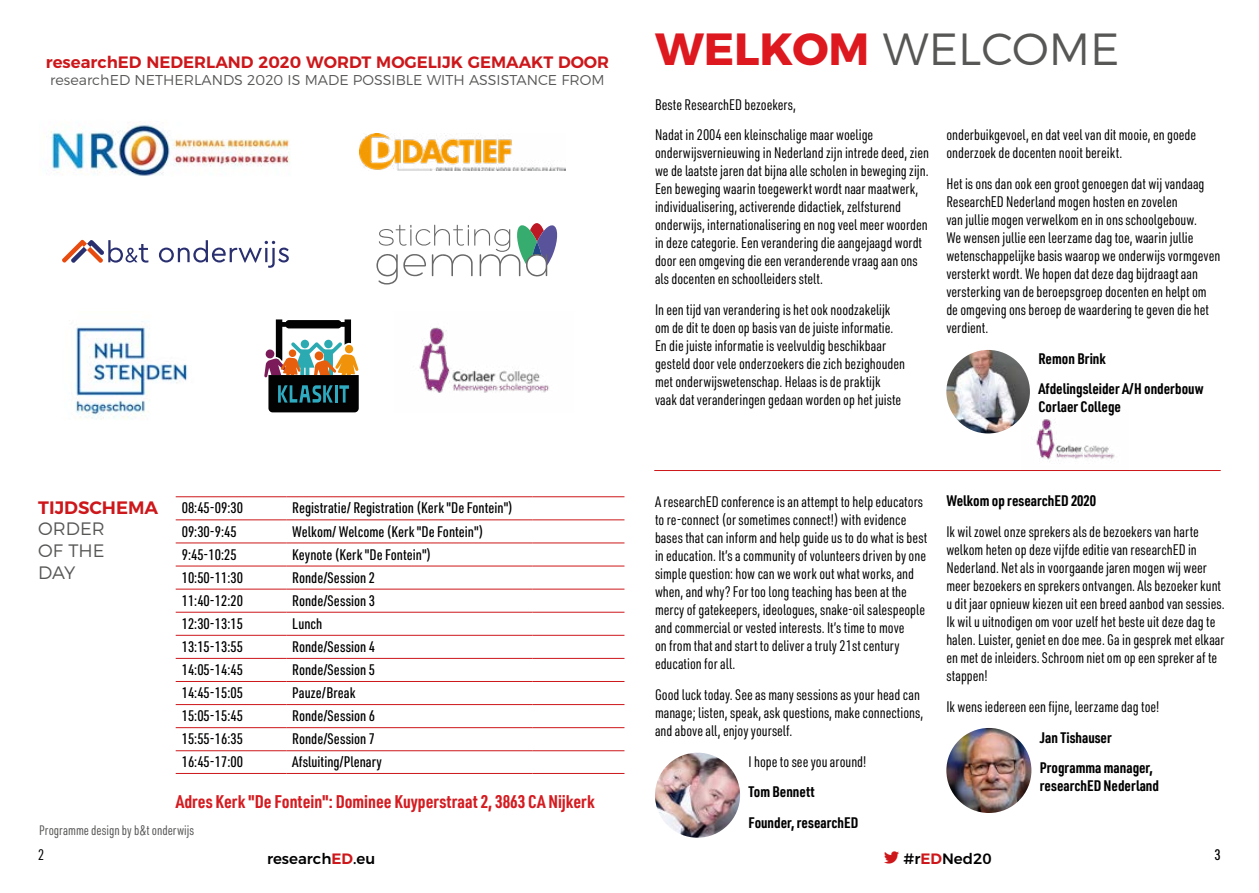
<style>
.page{position:relative;width:1259px;height:893px;background:#fff}
.page>*{position:absolute;margin:0;border:0;box-sizing:border-box;transform-origin:0 0}
.t1{font:300 45px "Montserrat";color:#575756}
.t2{font:700 18px "URWDIN Cond";color:#d41c21}
.t3{font:300 18px/21.6px "Montserrat";color:#575756;text-align:justify}
.t4{font:600 18px "Montserrat";color:#cd171a}
.t5{font:600 16.5px "Montserrat";color:#cd171a}
.t6{font:15px/18px "URWDIN Cond";color:#000}
.t7{font:500 15px "URWDIN Cond";color:#000}
.t8{font:700 15px/30.8px "URWDIN Cond";color:#000}
.t9{font:500 15px "Montserrat";color:#000}
.t10{font:300 14.25px "Montserrat";color:#575756}
.t11{font:13.5px "URWDIN Cond";color:#575756}
.s1{font-weight:700;color:#de181f}
.s2{font-weight:600;color:#cd171a}
</style>
<div class="page">
<img style="left:43px;top:124px;width:247px;height:52px">
<img style="left:360px;top:133px;width:205px;height:38px">
<img style="left:946px;top:350px;width:84px;height:83px;border-radius:42px">
<img style="left:655px;top:753px;width:85px;height:85px;border-radius:43px">
<img style="left:946px;top:728px;width:85px;height:85px;border-radius:43px">
<hr style="left:654px;top:470px;width:566px;height:1px;background:#cd171a">
<img style="left:75px;top:321px;width:113px;height:99px">
<hr style="left:176px;top:496px;width:110px;height:1px;background:#cd171a">
<hr style="left:286px;top:496px;width:247px;height:1px;background:#cd171a">
<hr style="left:533px;top:496px;width:91px;height:1px;background:#cd171a">
<hr style="left:176px;top:519px;width:110px;height:1px;background:#cd171a">
<hr style="left:286px;top:519px;width:247px;height:1px;background:#cd171a">
<hr style="left:533px;top:519px;width:91px;height:1px;background:#cd171a">
<hr style="left:176px;top:543px;width:110px;height:1px;background:#cd171a">
<hr style="left:286px;top:543px;width:247px;height:1px;background:#cd171a">
<hr style="left:533px;top:543px;width:91px;height:1px;background:#cd171a">
<hr style="left:176px;top:566px;width:110px;height:1px;background:#cd171a">
<hr style="left:286px;top:566px;width:247px;height:1px;background:#cd171a">
<hr style="left:533px;top:566px;width:91px;height:1px;background:#cd171a">
<hr style="left:176px;top:589px;width:110px;height:1px;background:#cd171a">
<hr style="left:286px;top:589px;width:247px;height:1px;background:#cd171a">
<hr style="left:533px;top:589px;width:91px;height:1px;background:#cd171a">
<hr style="left:176px;top:612px;width:110px;height:1px;background:#cd171a">
<hr style="left:286px;top:612px;width:247px;height:1px;background:#cd171a">
<hr style="left:533px;top:612px;width:91px;height:1px;background:#cd171a">
<hr style="left:176px;top:635px;width:110px;height:1px;background:#cd171a">
<hr style="left:286px;top:635px;width:247px;height:1px;background:#cd171a">
<hr style="left:533px;top:635px;width:91px;height:1px;background:#cd171a">
<hr style="left:176px;top:658px;width:110px;height:1px;background:#cd171a">
<hr style="left:286px;top:658px;width:247px;height:1px;background:#cd171a">
<hr style="left:533px;top:658px;width:91px;height:1px;background:#cd171a">
<hr style="left:176px;top:681px;width:110px;height:1px;background:#cd171a">
<hr style="left:286px;top:681px;width:247px;height:1px;background:#cd171a">
<hr style="left:533px;top:681px;width:91px;height:1px;background:#cd171a">
<hr style="left:176px;top:704px;width:110px;height:1px;background:#cd171a">
<hr style="left:286px;top:704px;width:247px;height:1px;background:#cd171a">
<hr style="left:533px;top:704px;width:91px;height:1px;background:#cd171a">
<hr style="left:176px;top:727px;width:110px;height:1px;background:#cd171a">
<hr style="left:286px;top:727px;width:247px;height:1px;background:#cd171a">
<hr style="left:533px;top:727px;width:91px;height:1px;background:#cd171a">
<hr style="left:176px;top:750px;width:110px;height:1px;background:#cd171a">
<hr style="left:286px;top:750px;width:247px;height:1px;background:#cd171a">
<hr style="left:533px;top:750px;width:91px;height:1px;background:#cd171a">
<hr style="left:176px;top:773px;width:110px;height:1px;background:#cd171a">
<hr style="left:286px;top:773px;width:247px;height:1px;background:#cd171a">
<hr style="left:533px;top:773px;width:91px;height:1px;background:#cd171a">
<svg style="left:264px;top:319px;width:95px;height:93px"></svg>
<svg style="left:62px;top:240px;width:86px;height:23px"></svg>
<svg style="left:159px;top:240px;width:130px;height:28px"></svg>
<svg style="left:376px;top:223px;width:182px;height:62px"></svg>
<img style="left:419px;top:327px;width:130px;height:66px">
<img style="left:1021px;top:410px;width:94px;height:52px">
<p class="t5" style="left:46px;top:48px;width:564px">researchED NEDERLAND 2020 WORDT MOGELIJK GEMAAKT DOOR</p>
<p class="t10" style="left:50px;top:69px;width:556px">researchED NETHERLANDS 2020 IS MADE POSSIBLE WITH ASSISTANCE FROM</p>
<p class="t4" style="left:38px;top:493px;width:122px">TIJDSCHEMA</p>
<p class="t3" style="left:38px;top:517px;width:68px">ORDER OF THE DAY</p>
<p class="t7" style="left:182px;top:498px;width:63px">08:45-09:30</p>
<p class="t7" style="left:292px;top:498px;width:222px">Registratie/ Registration (Kerk "De Fontein")</p>
<p class="t7" style="left:182px;top:521px;width:56px">09:30-9:45</p>
<p class="t7" style="left:292px;top:521px;width:193px">Welkom/ Welcome (Kerk "De Fontein")</p>
<p class="t7" style="left:182px;top:544px;width:56px">9:45-10:25</p>
<p class="t7" style="left:292px;top:544px;width:140px">Keynote (Kerk "De Fontein")</p>
<p class="t7" style="left:182px;top:567px;width:63px">10:50-11:30</p>
<p class="t7" style="left:292px;top:567px;width:84px">Ronde/Session 2</p>
<p class="t7" style="left:182px;top:590px;width:63px">11:40-12:20</p>
<p class="t7" style="left:292px;top:590px;width:84px">Ronde/Session 3</p>
<p class="t7" style="left:182px;top:614px;width:63px">12:30-13:15</p>
<p class="t7" style="left:292px;top:614px;width:31px">Lunch</p>
<p class="t7" style="left:182px;top:637px;width:63px">13:15-13:55</p>
<p class="t7" style="left:292px;top:637px;width:84px">Ronde/Session 4</p>
<p class="t7" style="left:182px;top:660px;width:63px">14:05-14:45</p>
<p class="t7" style="left:292px;top:660px;width:84px">Ronde/Session 5</p>
<p class="t7" style="left:182px;top:683px;width:63px">14:45-15:05</p>
<p class="t7" style="left:292px;top:683px;width:65px">Pauze/Break</p>
<p class="t7" style="left:182px;top:706px;width:63px">15:05-15:45</p>
<p class="t7" style="left:292px;top:706px;width:84px">Ronde/Session 6</p>
<p class="t7" style="left:182px;top:729px;width:63px">15:55-16:35</p>
<p class="t7" style="left:292px;top:729px;width:84px">Ronde/Session 7</p>
<p class="t7" style="left:182px;top:752px;width:63px">16:45-17:00</p>
<p class="t7" style="left:292px;top:752px;width:91px">Afsluiting/Plenary</p>
<p class="t2" style="left:176px;top:789px;width:420px">Adres Kerk "De Fontein": Dominee Kuyperstraat 2, 3863 CA Nijkerk</p>
<p class="t11" style="left:39px;top:821px;width:156px">Programme design by b&amp;t onderwijs</p>
<h1 class="t1" style="left:655px;top:14px;width:466px"><span class="s1">WELKOM</span> WELCOME</h1>
<p class="t6" style="left:655px;top:88px;width:220px;line-height:30.8px">Beste ResearchED bezoekers,<br>Nadat in 2004 een kleinschalige maar woelige</p>
<p class="t6" style="left:655px;top:144px;width:276px">onderwijsvernieuwing in Nederland zijn intrede deed, zien we de laatste jaren dat bijna alle scholen in beweging zijn.<br>Een beweging waarin toegewerkt wordt naar maatwerk, individualisering, activerende didactiek, zelfsturend onderwijs, internationalisering en nog veel meer woorden in deze categorie. Een verandering die aangejaagd wordt door een omgeving die een veranderende vraag aan ons als docenten en schoolleiders stelt.</p>
<p class="t6" style="left:655px;top:300px;width:251px">In een tijd van verandering is het ook noodzakelijk om de dit te doen op basis van de juiste informatie.<br>En die juiste informatie is veelvuldig beschikbaar gesteld door vele onderzoekers die zich bezighouden met onderwijswetenschap. Helaas is de praktijk vaak dat veranderingen gedaan worden op het juiste</p>
<p class="t6" style="left:946px;top:125px;width:251px">onderbuikgevoel, en dat veel van dit mooie, en goede onderzoek de docenten nooit bereikt.</p>
<p class="t6" style="left:946px;top:174px;width:275px">Het is ons dan ook een groot genoegen dat wij vandaag ResearchED Nederland mogen hosten en zovelen<br>van jullie mogen verwelkom en in ons schoolgebouw.<br>We wensen jullie een leerzame dag toe, waarin jullie wetenschappelijke basis waarop we onderwijs vormgeven versterkt wordt. We hopen dat deze dag bijdraagt aan versterking van de beroepsgroep docenten en helpt om de omgeving ons beroep de waardering te geven die het verdient.</p>
<p class="t8" style="left:1038px;top:342px;width:167px">Remon Brink<br>Afdelingsleider A/H onderbouw</p>
<p class="t8" style="left:1038px;top:391px;width:84px">Corlaer College</p>
<p class="t6" style="left:655px;top:492px;width:274px">A researchED conference is an attempt to help educators to re-connect (or sometimes connect!) with evidence bases that can inform and help guide us to do what is best in education. It’s a community of volunteers driven by one simple question: how can we work out what works, and when, and why? For too long teaching has been at the mercy of gatekeepers, ideologues, snake-oil salespeople and commercial or vested interests. It’s time to move<br>on from that and start to deliver a truly 21st century education for all.</p>
<p class="t6" style="left:655px;top:685px;width:270px">Good luck today. See as many sessions as your head can manage; listen, speak, ask questions, make connections, and above all, enjoy yourself.</p>
<p class="t6" style="left:748px;top:752px;width:119px">I hope to see you around!</p>
<p class="t8" style="left:748px;top:776px;width:111px">Tom Bennett<br>Founder, researchED</p>
<p class="t8" style="left:946px;top:485px;width:151px">Welkom op researchED 2020</p>
<p class="t6" style="left:946px;top:522px;width:280px">Ik wil zowel onze sprekers als de bezoekers van harte welkom heten op deze vijfde editie van researchED in Nederland. Net als in voorgaande jaren mogen wij weer meer bezoekers en sprekers ontvangen. Als bezoeker kunt u dit jaar opnieuw kiezen uit een breed aanbod van sessies.<br>Ik wil u uitnodigen om voor uzelf het beste uit deze dag te halen. Luister, geniet en doe mee. Ga in gesprek met elkaar en met de inleiders. Schroom niet om op een spreker af te stappen!</p>
<p class="t6" style="left:946px;top:697px;width:214px">Ik wens iedereen een fijne, leerzame dag toe!</p>
<p class="t8" style="left:1040px;top:721px;width:115px">Jan Tishauser<br>Programma manager,</p>
<p class="t8" style="left:1040px;top:770px;width:121px">researchED Nederland</p>
<p class="t6" style="left:38px;top:846px;width:8px">2</p>
<p class="t7" style="left:1214px;top:845px;width:8px">3</p>
<p class="t9" style="left:267px;top:846px;width:110px">research<span class="s2">ED</span>.eu</p>
<p class="t9" style="left:903px;top:846px;width:90px">#r<span class="s2">ED</span>Ned20</p>
</div>
